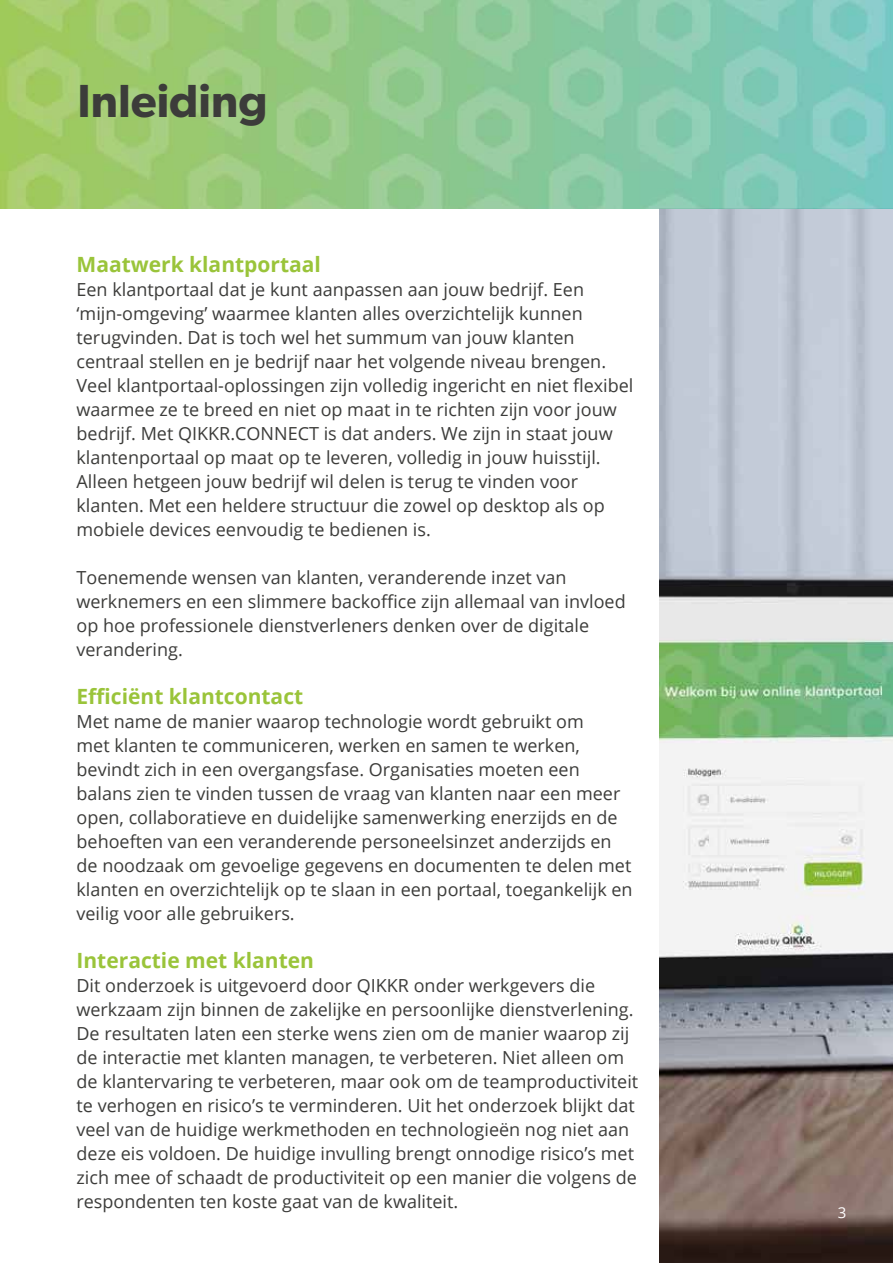
<style>
.page{position:relative;width:893px;height:1263px;background:#fff}
.page>*{position:absolute;margin:0;border:0;box-sizing:border-box;transform-origin:0 0}
.t1{font:600 46.5px "Gibson";color:#3c3c3a}
.t2{font:700 21px "Open Sans";color:#9ac43a}
.t3{font:18px/24px "Open Sans";color:#3c3c3a}
.t4{font:15px "Open Sans";color:#fff}
</style>
<div class="page">
<img style="left:659px;top:208px;width:234px;height:1055px">
<img style="left:0;top:0;width:893px;height:208px">
<h1 class="t1" style="left:77px;top:73px;width:192px">Inleiding</h1>
<p class="t2" style="left:77px;top:250px;width:246px">Maatwerk klantportaal</p>
<p class="t3" style="left:77px;top:277px;width:558px">Een klantportaal dat je kunt aanpassen aan jouw bedrijf. Een ‘mijn-omgeving’ waarmee klanten alles overzichtelijk kunnen terugvinden. Dat is toch wel het summum van jouw klanten centraal stellen en je bedrijf naar het volgende niveau brengen.<br>Veel klantportaal-oplossingen zijn volledig ingericht en niet flexibel waarmee ze te breed en niet op maat in te richten zijn voor jouw bedrijf. Met QIKKR.CONNECT is dat anders. We zijn in staat jouw klantenportaal op maat op te leveren, volledig in jouw huisstijl.<br>Alleen hetgeen jouw bedrijf wil delen is terug te vinden voor klanten. Met een heldere structuur die zowel op desktop als op mobiele devices eenvoudig te bedienen is.</p>
<p class="t3" style="left:77px;top:565px;width:551px">Toenemende wensen van klanten, veranderende inzet van werknemers en een slimmere backoffice zijn allemaal van invloed op hoe professionele dienstverleners denken over de digitale verandering.</p>
<p class="t2" style="left:77px;top:682px;width:228px">Efficiënt klantcontact</p>
<p class="t3" style="left:77px;top:709px;width:558px">Met name de manier waarop technologie wordt gebruikt om<br>met klanten te communiceren, werken en samen te werken, bevindt zich in een overgangsfase. Organisaties moeten een balans zien te vinden tussen de vraag van klanten naar een meer open, collaboratieve en duidelijke samenwerking enerzijds en de behoeften van een veranderende personeelsinzet anderzijds en de noodzaak om gevoelige gegevens en documenten te delen met klanten en overzichtelijk op te slaan in een portaal, toegankelijk en veilig voor alle gebruikers.</p>
<p class="t2" style="left:77px;top:946px;width:239px">Interactie met klanten</p>
<p class="t3" style="left:77px;top:973px;width:563px">Dit onderzoek is uitgevoerd door QIKKR onder werkgevers die werkzaam zijn binnen de zakelijke en persoonlijke dienstverlening.<br>De resultaten laten een sterke wens zien om de manier waarop zij de interactie met klanten managen, te verbeteren. Niet alleen om de klantervaring te verbeteren, maar ook om de teamproductiviteit te verhogen en risico’s te verminderen. Uit het onderzoek blijkt dat veel van de huidige werkmethoden en technologieën nog niet aan deze eis voldoen. De huidige invulling brengt onnodige risico’s met zich mee of schaadt de productiviteit op een manier die volgens de respondenten ten koste gaat van de kwaliteit.</p>
<p class="t4" style="left:838px;top:1203px;width:10px">3</p>
</div>
